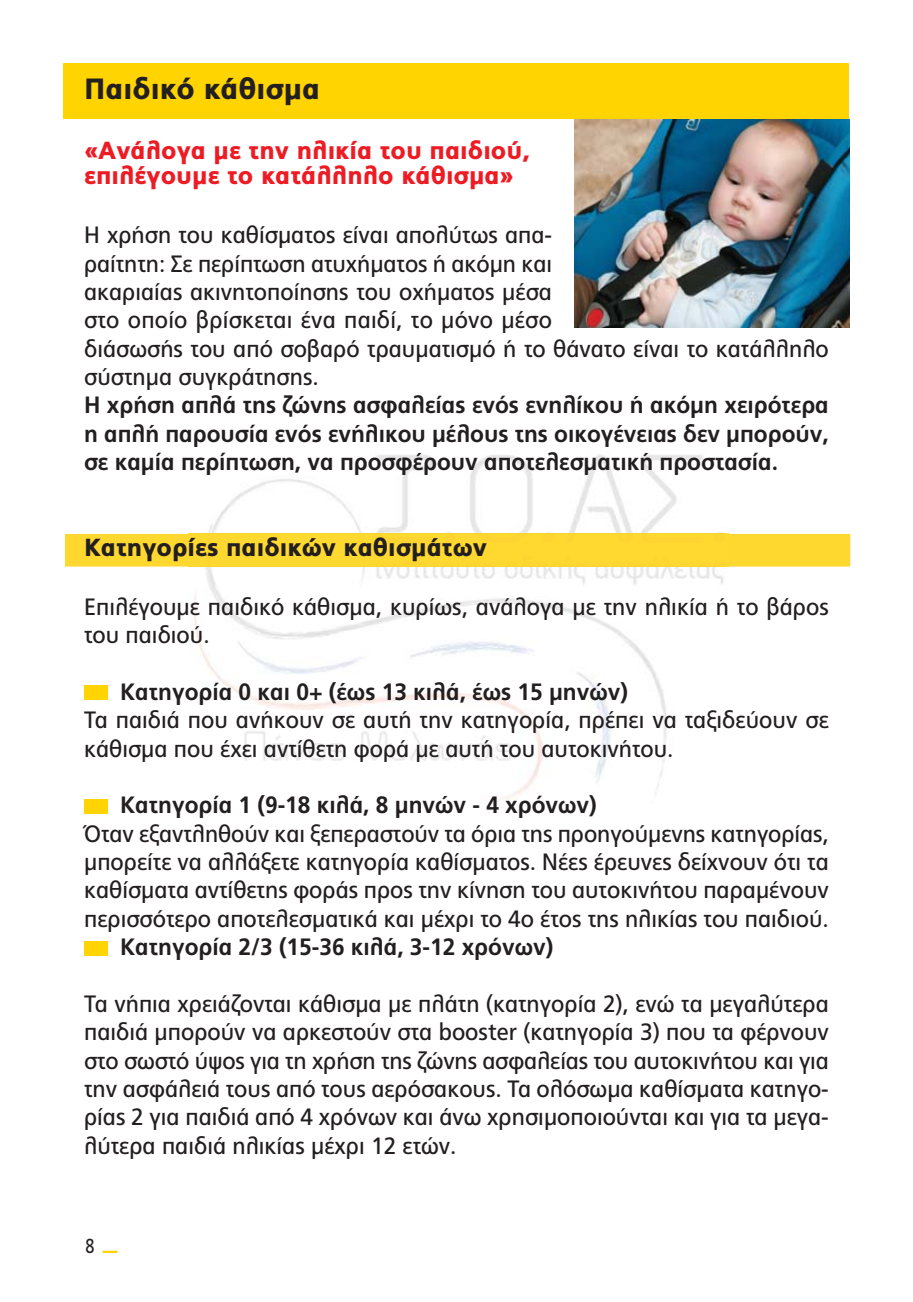
<style>
.page{position:relative;width:913px;height:1302px;background:#fff}
.page>*{position:absolute;margin:0;border:0;box-sizing:border-box;transform-origin:0 0}
.t1{font:900 29.25px "PF Catalog";color:#231f20;scale:.96 1}
.t2{font:900 24.75px/24.8px "PF Catalog";color:#ed1c24;scale:.96 1}
.t3{font:900 24.75px "PF Catalog";color:#231f20;scale:.96 1}
.t4{font:23.62px/28.3px "PF Catalog";color:#231f20;scale:.96 1}
.t5{font:700 23.62px/28.3px "PF Catalog";color:#231f20;text-align:justify;scale:.96 1}
.t6{font:20.25px "PF Catalog";color:#231f20;scale:.8 1}
</style>
<div class="page">
<img style="left:188px;top:454px;width:540px;height:347px">
<div style="left:65px;top:534px;width:784px;height:32px;background:#ffd82f"></div>
<div style="left:188px;top:534px;width:540px;height:32px;background:#ffd830"></div>
<div style="left:63px;top:64px;width:785px;height:55px;background:#ffd400"></div>
<div style="left:84px;top:940px;width:23px;height:15px;background:#ffd400"></div>
<div style="left:84px;top:799px;width:23px;height:14px;background:#ffd400"></div>
<div style="left:84px;top:685px;width:23px;height:14px;background:#ffd400"></div>
<img style="left:574px;top:120px;width:274px;height:207px">
<svg style="left:102px;top:1250px;width:15px;height:2px"></svg>
<p class="t1" style="left:84px;top:72px;width:247px">Παιδικό κάθισμα</p>
<p class="t2" style="left:84px;top:138px;width:465px">«Ανάλογα με την ηλικία του παιδιού, επιλέγουμε το κατάλληλο κάθισμα»</p>
<p class="t4" style="left:84px;top:221px;width:776px">Η χρήση του καθίσματος είναι απολύτως απα-<br>ραίτητη: Σε περίπτωση ατυχήματος ή ακόμη και<br>ακαριαίας ακινητοποίησης του οχήματος μέσα<br>στο οποίο βρίσκεται ένα παιδί, το μόνο μέσο<br>διάσωσής του από σοβαρό τραυματισμό ή το θάνατο είναι το κατάλληλο σύστημα συγκράτησης.</p>
<p class="t5" style="left:84px;top:391px;width:776px">Η χρήση απλά της ζώνης ασφαλείας ενός ενηλίκου ή ακόμη χειρότερα η απλή παρουσία ενός ενήλικου μέλους της οικογένειας δεν μπορούν, σε καμία περίπτωση, να προσφέρουν αποτελεσματική προστασία.</p>
<p class="t3" style="left:84px;top:533px;width:421px">Κατηγορίες παιδικών καθισμάτων</p>
<p class="t4" style="left:84px;top:592px;width:776px">Επιλέγουμε παιδικό κάθισμα, κυρίως, ανάλογα με την ηλικία ή το βάρος του παιδιού.</p>
<p class="t5" style="left:120px;top:677px;width:530px">Κατηγορία 0 και 0+ (έως 13 κιλά, έως 15 μηνών)</p>
<p class="t4" style="left:84px;top:705px;width:776px">Τα παιδιά που ανήκουν σε αυτή την κατηγορία, πρέπει να ταξιδεύουν σε κάθισμα που έχει αντίθετη φορά με αυτή του αυτοκινήτου.</p>
<p class="t5" style="left:120px;top:790px;width:498px">Κατηγορία 1 (9-18 κιλά, 8 μηνών - 4 χρόνων)</p>
<p class="t4" style="left:84px;top:819px;width:776px;text-align:justify">Όταν εξαντληθούν και ξεπεραστούν τα όρια της προηγούμενης κατηγορίας, μπορείτε να αλλάξετε κατηγορία καθίσματος. Νέες έρευνες δείχνουν ότι τα καθίσματα αντίθετης φοράς προς την κίνηση του αυτοκινήτου παραμένουν περισσότερο αποτελεσματικά και μέχρι το 4ο έτος της ηλικίας του παιδιού.</p>
<p class="t5" style="left:120px;top:932px;width:452px">Κατηγορία 2/3 (15-36 κιλά, 3-12 χρόνων)</p>
<p class="t4" style="left:84px;top:989px;width:777px;text-align:justify">Τα νήπια χρειάζονται κάθισμα με πλάτη (κατηγορία 2), ενώ τα μεγαλύτερα παιδιά μπορούν να αρκεστούν στα booster (κατηγορία 3) που τα φέρνουν στο σωστό ύψος για τη χρήση της ζώνης ασφαλείας του αυτοκινήτου και για την ασφάλειά τους από τους αερόσακους. Τα ολόσωμα καθίσματα κατηγο&shy;ρίας 2 για παιδιά από 4 χρόνων και άνω χρησιμοποιούνται και για τα μεγα&shy;λύτερα παιδιά ηλικίας μέχρι 12 ετών.</p>
<p class="t6" style="left:85px;top:1234px;width:13px">8</p>
</div>
